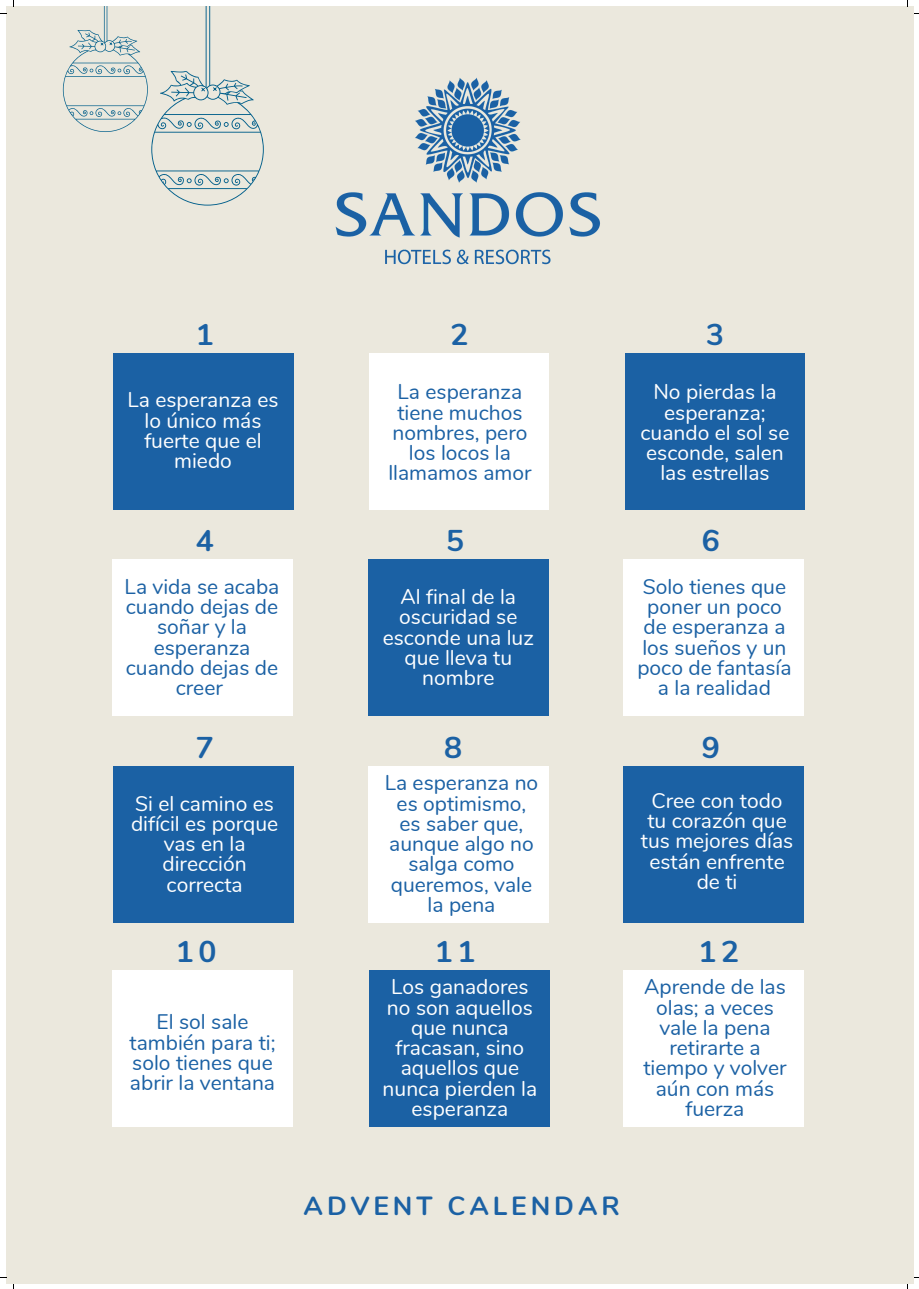
<style>
.page{position:relative;width:919px;height:1289px;background:#fff}
.page>*{position:absolute;margin:0;border:0;box-sizing:border-box;transform-origin:0 0}
.t1{font:700 30px "Nunito";color:#1b61a4}
.t2{font:700 26.25px "Nunito";letter-spacing:.15em;color:#1b61a4}
.t3{font:21px/20.2px "Nunito";color:#1b61a4;text-align:center}
.t4{font:21px/20.2px "Nunito";color:#fff;text-align:center}
</style>
<div class="page">
<div style="left:6px;top:6px;width:907px;height:1277px;background:#ebe8dd"></div>
<div style="left:369px;top:353px;width:179px;height:156px;background:#fff"></div>
<div style="left:625px;top:353px;width:179px;height:156px;background:#1b61a4"></div>
<div style="left:113px;top:766px;width:180px;height:156px;background:#1b61a4"></div>
<div style="left:112px;top:559px;width:180px;height:157px;background:#fff"></div>
<div style="left:112px;top:970px;width:180px;height:156px;background:#fff"></div>
<div style="left:368px;top:559px;width:180px;height:157px;background:#1b61a4"></div>
<div style="left:623px;top:559px;width:180px;height:157px;background:#fff"></div>
<div style="left:623px;top:766px;width:180px;height:156px;background:#1b61a4"></div>
<div style="left:369px;top:970px;width:180px;height:156px;background:#1b61a4"></div>
<div style="left:113px;top:353px;width:180px;height:156px;background:#1b61a4"></div>
<div style="left:623px;top:970px;width:180px;height:156px;background:#fff"></div>
<div style="left:368px;top:766px;width:180px;height:156px;background:#fff"></div>
<img style="left:335px;top:77px;width:265px;height:188px">
<svg style="left:63px;top:6px;width:201px;height:199px"></svg>
<h1 class="t1" style="left:196px;top:314px;width:20px">1</h1>
<h1 class="t1" style="left:450px;top:314px;width:20px">2</h1>
<h1 class="t1" style="left:705px;top:314px;width:20px">3</h1>
<p class="t4" style="left:127px;top:390px;width:153px">La esperanza es lo único más fuerte que el miedo</p>
<p class="t3" style="left:388px;top:382px;width:145px">La esperanza tiene muchos nombres, pero los locos la llamamos amor</p>
<p class="t4" style="left:640px;top:382px;width:150px">No pierdas la esperanza; cuando el sol se esconde, salen las estrellas</p>
<h1 class="t1" style="left:196px;top:521px;width:20px">4</h1>
<h1 class="t1" style="left:446px;top:521px;width:20px">5</h1>
<h1 class="t1" style="left:701px;top:521px;width:20px">6</h1>
<p class="t3" style="left:125px;top:577px;width:156px">La vida se acaba cuando dejas de soñar y la esperanza cuando dejas de creer</p>
<p class="t4" style="left:382px;top:587px;width:153px">Al final de la oscuridad se esconde una luz que lleva tu nombre</p>
<p class="t3" style="left:637px;top:577px;width:156px">Solo tienes que poner un poco de esperanza a los sueños y un poco de fantasía a la realidad</p>
<h1 class="t1" style="left:196px;top:727px;width:20px">7</h1>
<h1 class="t1" style="left:444px;top:727px;width:20px">8</h1>
<h1 class="t1" style="left:701px;top:727px;width:20px">9</h1>
<p class="t4" style="left:131px;top:793px;width:149px">Si el camino es difícil es porque vas en la dirección correcta</p>
<p class="t3" style="left:384px;top:773px;width:155px">La esperanza no es optimismo, es saber que, aunque algo no salga como queremos, vale la pena</p>
<p class="t4" style="left:640px;top:790px;width:154px">Cree con todo tu corazón que tus mejores días están enfrente de ti</p>
<h1 class="t1" style="left:176px;top:931px;width:42px">10</h1>
<h1 class="t1" style="left:435px;top:931px;width:42px">11</h1>
<h1 class="t1" style="left:698px;top:931px;width:42px">12</h1>
<p class="t3" style="left:129px;top:1012px;width:147px">El sol sale también para ti; solo tienes que abrir la ventana</p>
<p class="t4" style="left:382px;top:977px;width:156px">Los ganadores no son aquellos que nunca fracasan, sino aquellos que nunca pierden la esperanza</p>
<p class="t3" style="left:643px;top:977px;width:145px">Aprende de las olas; a veces vale la pena retirarte a tiempo y volver aún con más fuerza</p>
<p class="t2" style="left:303px;top:1188px;width:317px">ADVENT CALENDAR</p>
</div>
